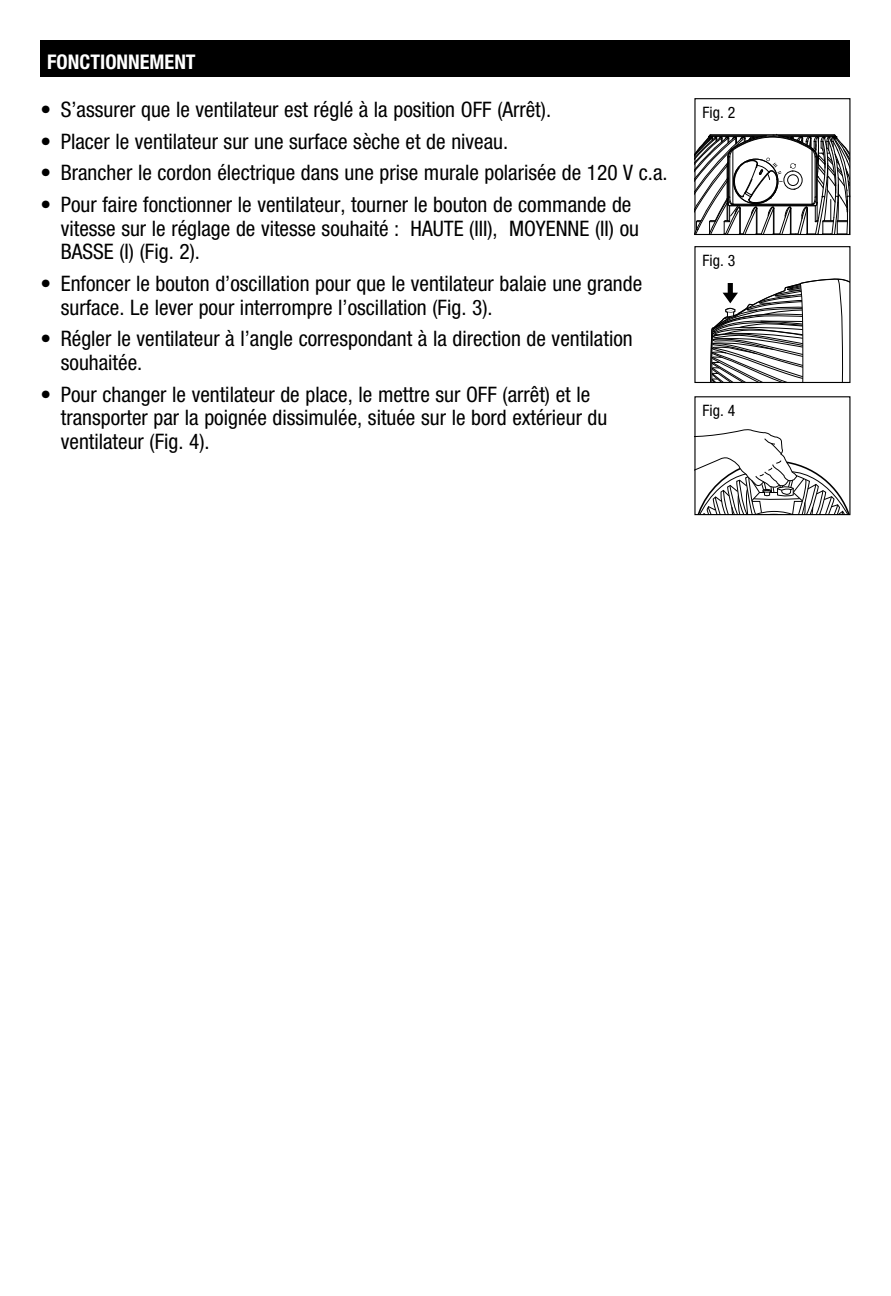
<style>
.page{position:relative;width:891px;height:1296px;background:#fff}
.page>*{position:absolute;margin:0;border:0;box-sizing:border-box;transform-origin:0 0}
.t1{font:condensed 21.38px/23.6px "Helvetica Neue";color:#000}
.t2{font:700 condensed 20.25px "Helvetica Neue";color:#fff}
.t3{font:condensed 15.75px "Helvetica Neue";color:#000}
</style>
<div class="page">
<div style="left:40px;top:40px;width:810px;height:37px;background:#000"></div>
<svg style="left:710px;top:278px;width:138px;height:103px"></svg>
<div style="left:728px;top:283px;width:5px;height:11px;background:#000"></div>
<div style="left:694px;top:246px;width:156px;height:137px;border:1px solid #000"></div>
<svg style="left:696px;top:134px;width:155px;height:101px"></svg>
<div style="left:694px;top:98px;width:156px;height:137px;border:1px solid #000"></div>
<svg style="left:695px;top:429px;width:155px;height:87px"></svg>
<div style="left:694px;top:396px;width:156px;height:119px;border:1px solid #000"></div>
<p class="t2" style="left:47px;top:49px;width:150px">FONCTIONNEMENT</p>
<p class="t1" style="left:40px;top:97px;width:512px">• S’assurer que le ventilateur est réglé à la position OFF (Arrêt).</p>
<p class="t1" style="left:41px;top:129px;width:469px">• Placer le ventilateur sur une surface sèche et de niveau.</p>
<p class="t1" style="left:41px;top:161px;width:629px">• Brancher le cordon électrique dans une prise murale polarisée de 120 V c.a.</p>
<p class="t1" style="left:61px;top:193px;width:580px;text-indent:-20px">• Pour faire fonctionner le ventilateur, tourner le bouton de commande de vitesse sur le réglage de vitesse souhaité : HAUTE (III), MOYENNE (II) ou<br>BASSE (I) (Fig. 2).</p>
<p class="t1" style="left:61px;top:271px;width:583px;text-indent:-20px">• Enfoncer le bouton d’oscillation pour que le ventilateur balaie une grande surface. Le lever pour interrompre l’oscillation (Fig. 3).</p>
<p class="t1" style="left:61px;top:327px;width:573px;text-indent:-20px">• Régler le ventilateur à l’angle correspondant à la direction de ventilation souhaitée.</p>
<p class="t1" style="left:61px;top:382px;width:548px;text-indent:-20px">• Pour changer le ventilateur de place, le mettre sur OFF (arrêt) et le transporter par la poignée dissimulée, située sur le bord extérieur du ventilateur (Fig. 4).</p>
<p class="t3" style="left:703px;top:103px;width:34px">Fig. 2</p>
<p class="t3" style="left:703px;top:251px;width:34px">Fig. 3</p>
<p class="t3" style="left:703px;top:401px;width:34px">Fig. 4</p>
</div>
